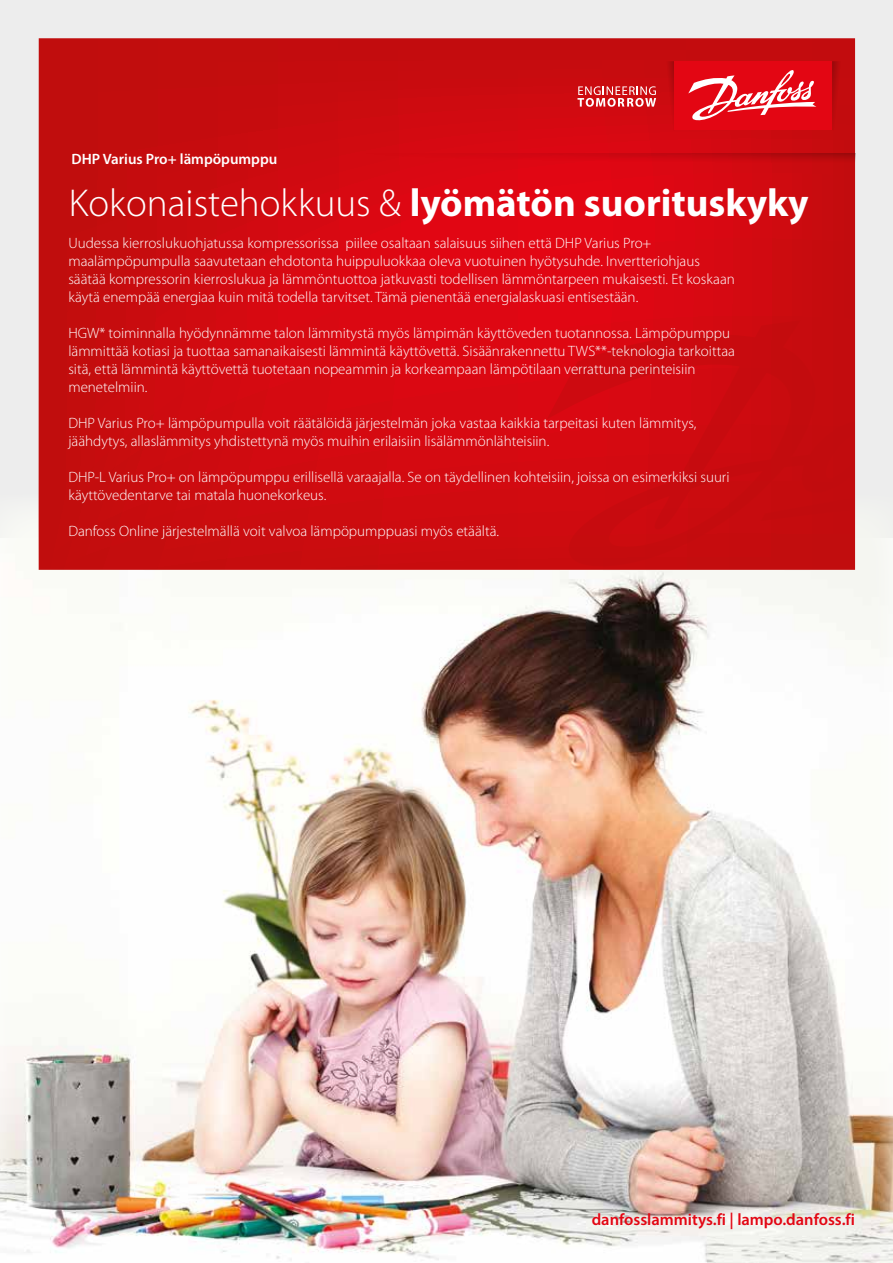
<style>
.page{position:relative;width:893px;height:1263px;background:#fff}
.page>*{position:absolute;margin:0;border:0;box-sizing:border-box;transform-origin:0 0}
.t1{font:700 39px "Myriad Pro";color:#fff}
.t2{font:600 16.5px "Myriad Pro";color:#e30613}
.t3{font:300 15px/18px "Myriad Pro";color:#fff}
.t4{font:600 15px "Myriad Pro";color:#fff}
.s1{font-weight:300}
</style>
<div class="page">
<div style="left:0;top:0;width:893px;height:538px;background:#ededed"></div>
<img style="left:0;top:493px;width:893px;height:770px">
<svg style="left:39px;top:38px;width:816px;height:532px;background:#cf0a10"></svg>
<svg style="left:547px;top:298px;width:308px;height:268px;background:#cc0a0f"></svg>
<svg style="left:832px;top:61px;width:13px;height:69px"></svg>
<svg style="left:662px;top:61px;width:12px;height:69px"></svg>
<svg style="left:358px;top:153px;width:497px;height:13px;background:#cf0810"></svg>
<div style="left:674px;top:61px;width:158px;height:69px;background:#e30613"></div>
<svg style="left:577px;top:86px;width:79px;height:21px;background:#dd5d60"></svg>
<svg style="left:688px;top:70px;width:128px;height:51px"></svg>
<p class="t4" style="left:71px;top:151px;width:207px">DHP Varius Pro+ lämpöpumppu</p>
<h1 class="t1" style="left:69px;top:181px;width:741px"><span class="s1">Kokonaistehokkuus &amp;</span> lyömätön suorituskyky</h1>
<p class="t3" style="left:68px;top:234px;width:668px">Uudessa kierroslukuohjatussa kompressorissa piilee osaltaan salaisuus siihen että DHP Varius Pro+ maalämpöpumpulla saavutetaan ehdotonta huippuluokkaa oleva vuotuinen hyötysuhde. Invertteriohjaus säätää kompressorin kierroslukua ja lämmöntuottoa jatkuvasti todellisen lämmöntarpeen mukaisesti. Et koskaan käytä enempää energiaa kuin mitä todella tarvitset. Tämä pienentää energialaskuasi entisestään.</p>
<p class="t3" style="left:68px;top:324px;width:668px">HGW* toiminnalla hyödynnämme talon lämmitystä myös lämpimän käyttöveden tuotannossa. Lämpöpumppu lämmittää kotiasi ja tuottaa samanaikaisesti lämmintä käyttövettä. Sisäänrakennettu TWS**-teknologia tarkoittaa sitä, että lämmintä käyttövettä tuotetaan nopeammin ja korkeampaan lämpötilaan verrattuna perinteisiin menetelmiin.</p>
<p class="t3" style="left:68px;top:414px;width:629px">DHP Varius Pro+ lämpöpumpulla voit räätälöidä järjestelmän joka vastaa kaikkia tarpeitasi kuten lämmitys, jäähdytys, allaslämmitys yhdistettynä myös muihin erilaisiin lisälämmönlähteisiin.</p>
<p class="t3" style="left:68px;top:468px;width:663px">DHP-L Varius Pro+ on lämpöpumppu erillisellä varaajalla. Se on täydellinen kohteisiin, joissa on esimerkiksi suuri käyttövedentarve tai matala huonekorkeus.</p>
<p class="t3" style="left:68px;top:522px;width:432px">Danfoss Online järjestelmällä voit valvoa lämpöpumppuasi myös etäältä.</p>
<p class="t2" style="left:592px;top:1210px;width:265px">danfosslammitys.fi | lampo.danfoss.fi</p>
</div>
